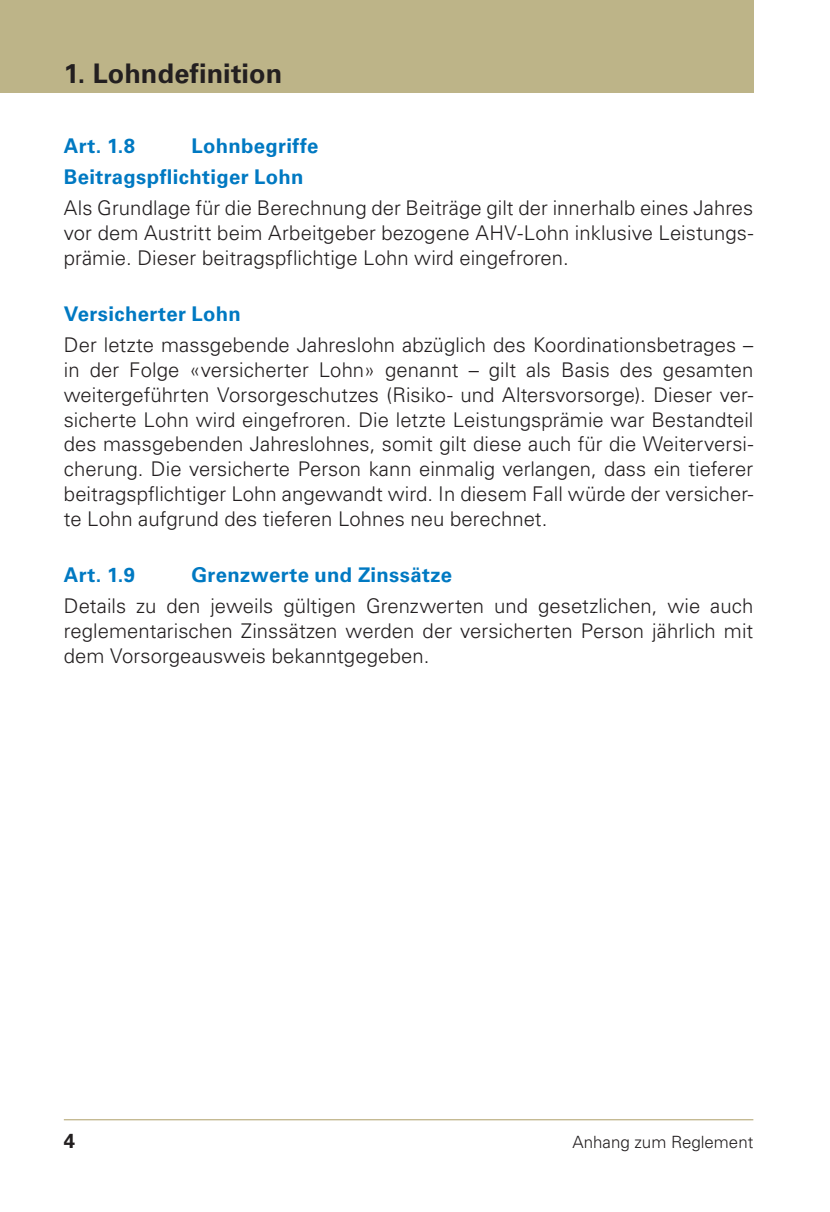
<style>
.page{position:relative;width:830px;height:1212px;background:#fff}
.page>*{position:absolute;margin:0;border:0;box-sizing:border-box;transform-origin:0 0}
.t1{font:700 27px "Univers LT Std";letter-spacing:.005em;color:#231f20}
.t2{font:300 20.25px/24.8px "Univers LT Std";letter-spacing:.005em;color:#231f20;text-align:justify}
.t3{font:700 20.25px/31.1px "Univers LT Std";letter-spacing:.015em;color:#0079c2}
.t4{font:700 20.25px "Univers LT Std";color:#231f20}
.t5{font:300 16.88px "Univers LT Std";color:#231f20}
</style>
<div class="page">
<hr style="left:64px;top:1119px;width:689px;height:1px;background:#b8aa7a">
<div style="left:0;top:0;width:753px;height:93px;background:#bdb488"></div>
<h1 class="t1" style="left:64px;top:58px;width:220px">1. Lohndefinition</h1>
<p class="t3" style="left:64px;top:130px;width:256px;text-indent:128px">Lohnbegriffe<br>Beitragspflichtiger Lohn</p>
<p class="t2" style="left:64px;top:195px;width:690px">Als Grundlage für die Berechnung der Beiträge gilt der innerhalb eines Jahres vor dem Austritt beim Arbeitgeber bezogene AHV-Lohn inklusive Leistungs&shy;prämie. Dieser beitragspflichtige Lohn wird eingefroren.</p>
<p class="t3" style="left:64px;top:299px;width:178px">Versicherter Lohn</p>
<p class="t2" style="left:64px;top:333px;width:690px">Der letzte massgebende Jahreslohn abzüglich des Koordinationsbetrages – in der Folge «versicherter Lohn» genannt – gilt als Basis des gesamten weitergeführten Vorsorgeschutzes (Risiko- und Altersvorsorge). Dieser ver&shy;sicherte Lohn wird eingefroren. Die letzte Leistungsprämie war Bestandteil des massgebenden Jahreslohnes, somit gilt diese auch für die Weiterversi&shy;cherung. Die versicherte Person kann einmalig verlangen, dass ein tieferer beitragspflichtiger Lohn angewandt wird. In diesem Fall würde der versicher&shy;te Lohn aufgrund des tieferen Lohnes neu berechnet.</p>
<p class="t3" style="left:64px;top:560px;width:73px">Art. 1.9</p>
<p class="t3" style="left:191px;top:560px;width:262px">Grenzwerte und Zinssätze</p>
<p class="t2" style="left:64px;top:594px;width:690px">Details zu den jeweils gültigen Grenzwerten und gesetzlichen, wie auch reglementarischen Zinssätzen werden der versicherten Person jährlich mit dem Vorsorgeausweis bekanntgegeben.</p>
<p class="t3" style="left:64px;top:130px;width:73px">Art. 1.8</p>
<p class="t4" style="left:64px;top:1129px;width:13px">4</p>
<p class="t5" style="left:572px;top:1132px;width:182px">Anhang zum Reglement</p>
</div>
